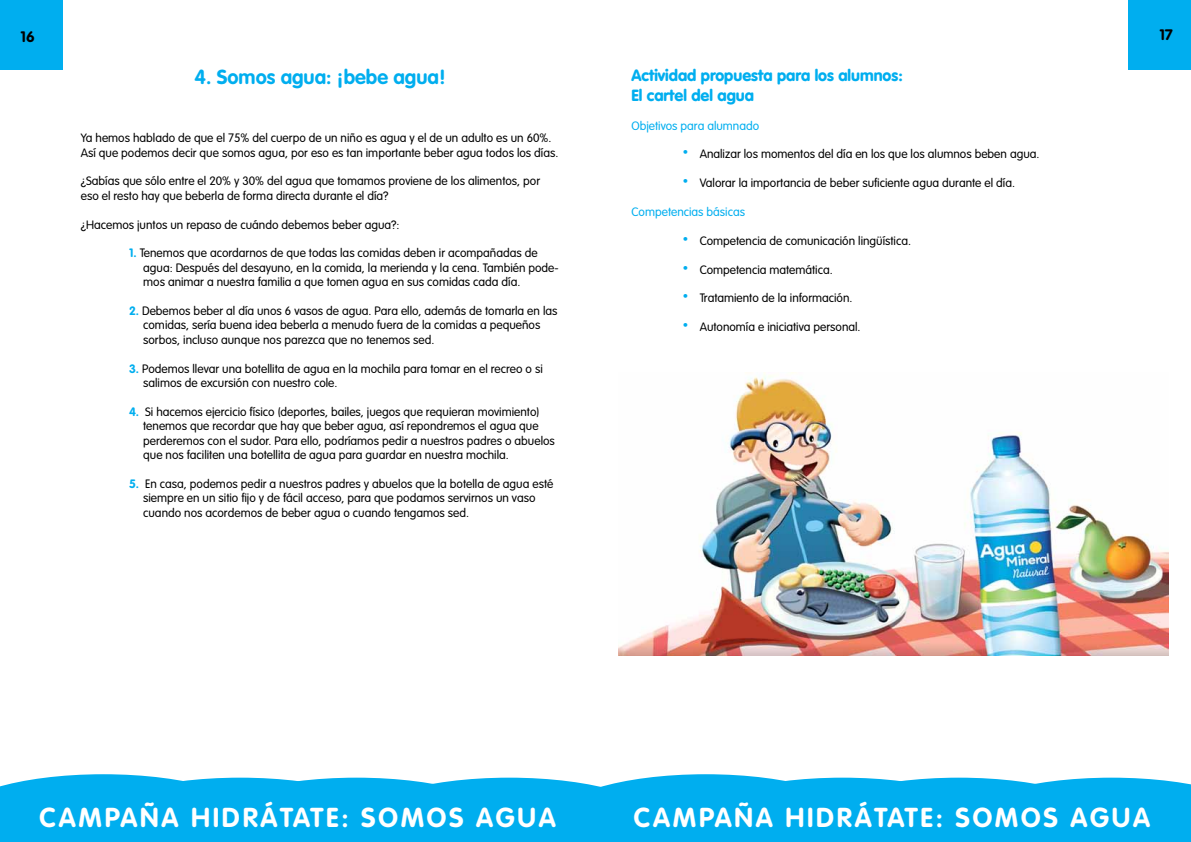
<style>
.page{position:relative;width:1191px;height:842px;background:#fff}
.page>*{position:absolute;margin:0;border:0;box-sizing:border-box;transform-origin:0 0}
.t1{font:700 27px "VAG Rounded";letter-spacing:.1em;color:#fff}
.t2{font:700 20px "VAG Rounded";color:#00aeef}
.t3{font:900 16px/19.2px "VAG Rounded";color:#00aeef}
.t4{font:700 15px "VAG Rounded";color:#000}
.t5{font:300 12px/14.4px "VAG Rounded";color:#000}
.t6{font:300 12px "VAG Rounded";color:#00aeef}
.s1{font-weight:700;color:#00aeef}
.s2{font-weight:900;font-size:22px;color:#00aeef}
</style>
<div class="page">
<div style="left:0;top:0;width:62px;height:69px;background:#00aeef"></div>
<div style="left:1128px;top:0;width:63px;height:69px;background:#00aeef"></div>
<img style="left:618px;top:372px;width:550px;height:283px">
<svg style="left:0;top:774px;width:1191px;height:68px;background:#12b3f0"></svg>
<p class="t4" style="left:21px;top:28px;width:16px">16</p>
<h2 class="t2" style="left:194px;top:66px;width:253px">4. Somos agua: ¡bebe agua!</h2>
<p class="t5" style="left:81px;top:131px;width:479px">Ya hemos hablado de que el 75% del cuerpo de un niño es agua y el de un adulto es un 60%.<br>Así que podemos decir que somos agua, por eso es tan importante beber agua todos los días.</p>
<p class="t5" style="left:81px;top:174px;width:461px">¿Sabías que sólo entre el 20% y 30% del agua que tomamos proviene de los alimentos, por eso el resto hay que beberla de forma directa durante el día?</p>
<p class="t5" style="left:81px;top:218px;width:320px">¿Hacemos juntos un repaso de cuándo debemos beber agua?:</p>
<p class="t5" style="left:143px;top:246px;width:417px;text-indent:-14px"><span class="s1">1.</span> Tenemos que acordarnos de que todas las comidas deben ir acompañadas de agua: Después del desayuno, en la comida, la merienda y la cena. También pode&shy;mos animar a nuestra familia a que tomen agua en sus comidas cada día.</p>
<p class="t5" style="left:143px;top:304px;width:416px;text-indent:-14px"><span class="s1">2.</span> Debemos beber al día unos 6 vasos de agua. Para ello, además de tomarla en las comidas, sería buena idea beberla a menudo fuera de la comidas a pequeños sorbos, incluso aunque nos parezca que no tenemos sed.</p>
<p class="t5" style="left:143px;top:362px;width:401px;text-indent:-14px"><span class="s1">3.</span> Podemos llevar una botellita de agua en la mochila para tomar en el recreo o si salimos de excursión con nuestro cole.</p>
<p class="t5" style="left:143px;top:405px;width:413px;text-indent:-14px"><span class="s1">4.</span> Si hacemos ejercicio físico (deportes, bailes, juegos que requieran movimiento) tenemos que recordar que hay que beber agua, así repondremos el agua que perderemos con el sudor. Para ello, podríamos pedir a nuestros padres o abuelos que nos faciliten una botellita de agua para guardar en nuestra mochila.</p>
<p class="t5" style="left:143px;top:477px;width:412px;text-indent:-14px"><span class="s1">5.</span> En casa, podemos pedir a nuestros padres y abuelos que la botella de agua esté siempre en un sitio fijo y de fácil acceso, para que podamos servirnos un vaso cuando nos acordemos de beber agua o cuando tengamos sed.</p>
<h3 class="t3" style="left:631px;top:67px;width:273px">Actividad propuesta para los alumnos:<br>El cartel del agua</h3>
<p class="t6" style="left:631px;top:118px;width:129px">Objetivos para alumnado</p>
<p class="t5" style="left:682px;top:147px;width:358px"><span class="s2">·</span> Analizar los momentos del día en los que los alumnos beben agua.</p>
<p class="t5" style="left:682px;top:176px;width:334px"><span class="s2">·</span> Valorar la importancia de beber suficiente agua durante el día.</p>
<p class="t6" style="left:631px;top:205px;width:115px">Competencias básicas</p>
<p class="t5" style="left:682px;top:234px;width:230px"><span class="s2">·</span> Competencia de comunicación lingüística.</p>
<p class="t5" style="left:682px;top:263px;width:152px"><span class="s2">·</span> Competencia matemática.</p>
<p class="t5" style="left:682px;top:291px;width:171px"><span class="s2">·</span> Tratamiento de la información.</p>
<p class="t5" style="left:682px;top:320px;width:179px"><span class="s2">·</span> Autonomía e iniciativa personal.</p>
<p class="t4" style="left:1159px;top:26px;width:15px">17</p>
<h1 class="t1" style="left:40px;top:801px;width:518px">CAMPAÑA HIDRÁTATE: SOMOS AGUA</h1>
<h1 class="t1" style="left:634px;top:801px;width:518px">CAMPAÑA HIDRÁTATE: SOMOS AGUA</h1>
</div>
